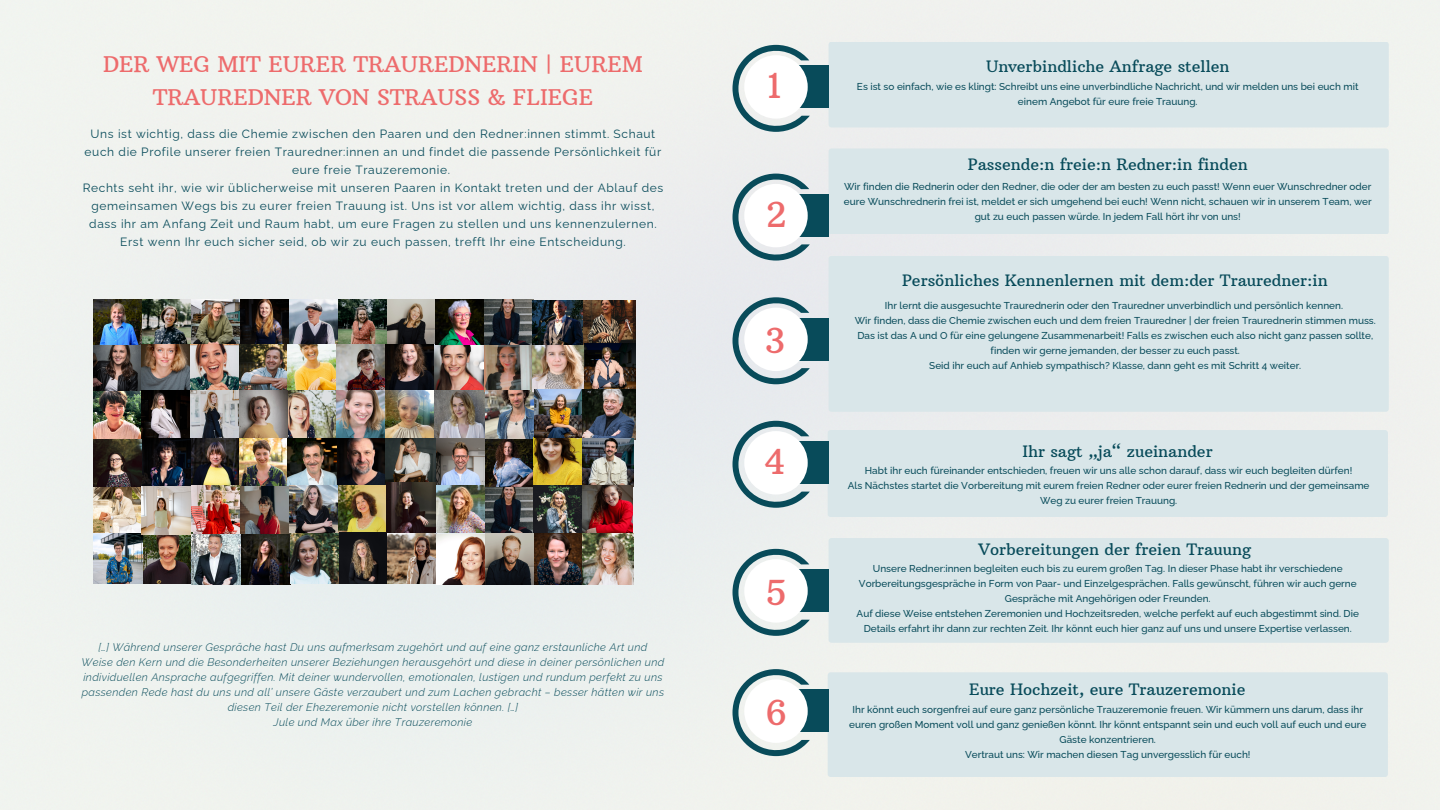
<style>
.page{position:relative;width:1440px;height:810px;background:#eff1ee}
.page>*{position:absolute;margin:0;border:0;box-sizing:border-box;transform-origin:0 0}
.t1{font:35px "Arbutus Slab";color:#ed6b6c}
.t2{font:22px/33px "Arbutus Slab";color:#ed6b6c;text-align:center}
.t3{font:16px "Arbutus Slab";color:#084b5a}
.t4{font:12px/18px "Raleway";letter-spacing:.05em;color:#084b5a;text-align:center}
.t5{font:italic 300 11px/15px "Raleway";letter-spacing:.03em;color:#084b5a;text-align:center}
.t6{font:500 10px/15px "Raleway";color:#084b5a;text-align:center}
</style>
<div class="page">
<div style="left:829px;top:42px;width:560px;height:85px;background:#d9e6e9;border-radius:3px"></div>
<svg style="left:733px;top:45px;width:77px;height:87px"></svg>
<div style="left:765px;top:65px;width:63px;height:43px;background:#084b5a"></div>
<div style="left:744px;top:55px;width:64px;height:64px;background:#fff;border-radius:50%"></div>
<div style="left:417px;top:0;width:60px;height:60px;background:#f2f4ee"></div>
<img style="left:94px;top:300px;width:49px;height:283px">
<img style="left:142px;top:300px;width:392px;height:138px">
<img style="left:143px;top:438px;width:96px;height:49px">
<img style="left:239px;top:438px;width:295px;height:47px">
<img style="left:288px;top:438px;width:49px;height:47px">
<img style="left:192px;top:485px;width:245px;height:49px">
<img style="left:436px;top:485px;width:98px;height:48px">
<img style="left:143px;top:533px;width:49px;height:50px">
<img style="left:191px;top:534px;width:99px;height:51px">
<img style="left:290px;top:533px;width:146px;height:50px">
<img style="left:437px;top:533px;width:145px;height:52px">
<img style="left:534px;top:391px;width:49px;height:142px">
<img style="left:141px;top:486px;width:49px;height:48px">
<img style="left:387px;top:483px;width:49px;height:50px">
<div style="left:829px;top:148px;width:560px;height:86px;background:#d9e6e9;border-radius:3px"></div>
<div style="left:829px;top:256px;width:560px;height:156px;background:#d9e6e9;border-radius:3px"></div>
<div style="left:828px;top:430px;width:560px;height:87px;background:#d9e6e9;border-radius:3px"></div>
<div style="left:829px;top:538px;width:560px;height:105px;background:#d9e6e9;border-radius:3px"></div>
<div style="left:828px;top:672px;width:560px;height:105px;background:#d9e6e9;border-radius:3px"></div>
<svg style="left:733px;top:174px;width:77px;height:87px"></svg>
<div style="left:765px;top:194px;width:63px;height:43px;background:#084b5a"></div>
<div style="left:744px;top:184px;width:64px;height:63px;background:#fff;border-radius:50%"></div>
<svg style="left:733px;top:421px;width:77px;height:87px"></svg>
<div style="left:765px;top:441px;width:63px;height:43px;background:#084b5a"></div>
<div style="left:744px;top:431px;width:64px;height:64px;background:#fff;border-radius:50%"></div>
<svg style="left:733px;top:297px;width:77px;height:87px"></svg>
<div style="left:765px;top:318px;width:63px;height:42px;background:#084b5a"></div>
<div style="left:744px;top:308px;width:64px;height:63px;background:#fff;border-radius:50%"></div>
<svg style="left:733px;top:549px;width:77px;height:87px"></svg>
<div style="left:765px;top:569px;width:63px;height:43px;background:#084b5a"></div>
<div style="left:744px;top:559px;width:64px;height:64px;background:#fff;border-radius:50%"></div>
<svg style="left:733px;top:669px;width:77px;height:87px"></svg>
<div style="left:765px;top:690px;width:63px;height:42px;background:#084b5a"></div>
<div style="left:744px;top:679px;width:64px;height:64px;background:#fff;border-radius:50%"></div>
<img style="left:532px;top:300px;width:104px;height:45px">
<img style="left:533px;top:345px;width:52px;height:46px">
<img style="left:585px;top:343px;width:51px;height:47px">
<img style="left:582px;top:390px;width:54px;height:49px">
<img style="left:583px;top:438px;width:51px;height:48px">
<img style="left:582px;top:486px;width:50px;height:48px">
<img style="left:582px;top:534px;width:52px;height:51px">
<p class="t2" style="left:103px;top:48px;width:541px">DER WEG MIT EURER TRAUREDNERIN | EUREM<br>TRAUREDNER VON STRAUSS &amp; FLIEGE</p>
<p class="t3" style="left:986px;top:56px;width:245px">Unverbindliche Anfrage stellen</p>
<p class="t1" style="left:768px;top:64px;width:15px">1</p>
<p class="t6" style="left:857px;top:79px;width:503px">Es ist so einfach, wie es klingt: Schreibt uns eine unverbindliche Nachricht, und wir melden uns bei euch mit einem Angebot für eure freie Trauung.</p>
<p class="t4" style="left:83px;top:124px;width:582px">Uns ist wichtig, dass die Chemie zwischen den Paaren und den Redner:innen stimmt. Schaut euch die Profile unserer freien Trauredner:innen an und findet die passende Persönlichkeit für eure freie Trauzeremonie.<br>Rechts seht ihr, wie wir üblicherweise mit unseren Paaren in Kontakt treten und der Ablauf des gemeinsamen Wegs bis zu eurer freien Trauung ist. Uns ist vor allem wichtig, dass ihr wisst, dass ihr am Anfang Zeit und Raum habt, um eure Fragen zu stellen und uns kennenzulernen.<br>Erst wenn Ihr euch sicher seid, ob wir zu euch passen, trefft Ihr eine Entscheidung.</p>
<p class="t5" style="left:82px;top:640px;width:584px">[…] Während unserer Gespräche hast Du uns aufmerksam zugehört und auf eine ganz erstaunliche Art und Weise den Kern und die Besonderheiten unserer Beziehungen herausgehört und diese in deiner persönlichen und individuellen Ansprache aufgegriffen. Mit deiner wundervollen, emotionalen, lustigen und rundum perfekt zu uns passenden Rede hast du uns und all’ unsere Gäste verzaubert und zum Lachen gebracht – besser hätten wir uns diesen Teil der Ehezeremonie nicht vorstellen können. […]<br>Jule und Max über ihre Trauzeremonie</p>
<h2 class="t1" style="left:766px;top:193px;width:22px">2</h2>
<p class="t1" style="left:764px;top:319px;width:22px">3</p>
<h2 class="t1" style="left:764px;top:440px;width:23px">4</h2>
<p class="t1" style="left:765px;top:570px;width:23px">5</p>
<p class="t1" style="left:765px;top:691px;width:23px">6</p>
<p class="t3" style="left:968px;top:155px;width:281px">Passende:n freie:n Redner:in finden</p>
<p class="t6" style="left:844px;top:179px;width:529px">Wir finden die Rednerin oder den Redner, die oder der am besten zu euch passt! Wenn euer Wunschredner oder eure Wunschrednerin frei ist, meldet er sich umgehend bei euch! Wenn nicht, schauen wir in unserem Team, wer gut zu euch passen würde. In jedem Fall hört ihr von uns!</p>
<p class="t3" style="left:902px;top:270px;width:427px">Persönliches Kennenlernen mit dem:der Trauredner:in</p>
<p class="t6" style="left:885px;top:298px;width:460px">Ihr lernt die ausgesuchte Traurednerin oder den Trauredner unverbindlich und persönlich kennen.</p>
<p class="t6" style="left:855px;top:313px;width:523px">Wir finden, dass die Chemie zwischen euch und dem freien Trauredner | der freien Traurednerin stimmen muss.</p>
<h3 class="t6" style="left:857px;top:328px;width:517px">Das ist das A und O für eine gelungene Zusammenarbeit! Falls es zwischen euch also nicht ganz passen sollte, finden wir gerne jemanden, der besser zu euch passt.</h3>
<p class="t6" style="left:929px;top:358px;width:374px">Seid ihr euch auf Anhieb sympathisch? Klasse, dann geht es mit Schritt 4 weiter.</p>
<p class="t3" style="left:1022px;top:441px;width:192px">Ihr sagt „ja“ zueinander</p>
<p class="t6" style="left:865px;top:463px;width:489px">Habt ihr euch füreinander entschieden, freuen wir uns alle schon darauf, dass wir euch begleiten dürfen!</p>
<h2 class="t6" style="left:848px;top:478px;width:523px">Als Nächstes startet die Vorbereitung mit eurem freien Redner oder eurer freien Rednerin und der gemeinsame<br>Weg zu eurer freien Trauung.</h2>
<p class="t3" style="left:979px;top:540px;width:274px">Vorbereitungen der freien Trauung</p>
<p class="t6" style="left:859px;top:561px;width:499px">Unsere Redner:innen begleiten euch bis zu eurem großen Tag. In dieser Phase habt ihr verschiedene<br>Vorbereitungsgespräche in Form von Paar- und Einzelgesprächen. Falls gewünscht, führen wir auch gerne<br>Gespräche mit Angehörigen oder Freunden.</p>
<p class="t6" style="left:857px;top:606px;width:504px">Auf diese Weise entstehen Zeremonien und Hochzeitsreden, welche perfekt auf euch abgestimmt sind. Die<br>Details erfahrt ihr dann zur rechten Zeit. Ihr könnt euch hier ganz auf uns und unsere Expertise verlassen.</p>
<p class="t3" style="left:969px;top:679px;width:278px">Eure Hochzeit, eure Trauzeremonie</p>
<p class="t6" style="left:849px;top:701px;width:519px">Ihr könnt euch sorgenfrei auf eure ganz persönliche Trauzeremonie freuen. Wir kümmern uns darum, dass ihr euren großen Moment voll und ganz genießen könnt. Ihr könnt entspannt sein und euch voll auf euch und eure<br>Gäste konzentrieren.</p>
<p class="t6" style="left:965px;top:746px;width:287px">Vertraut uns: Wir machen diesen Tag unvergesslich für euch!</p>
</div>
